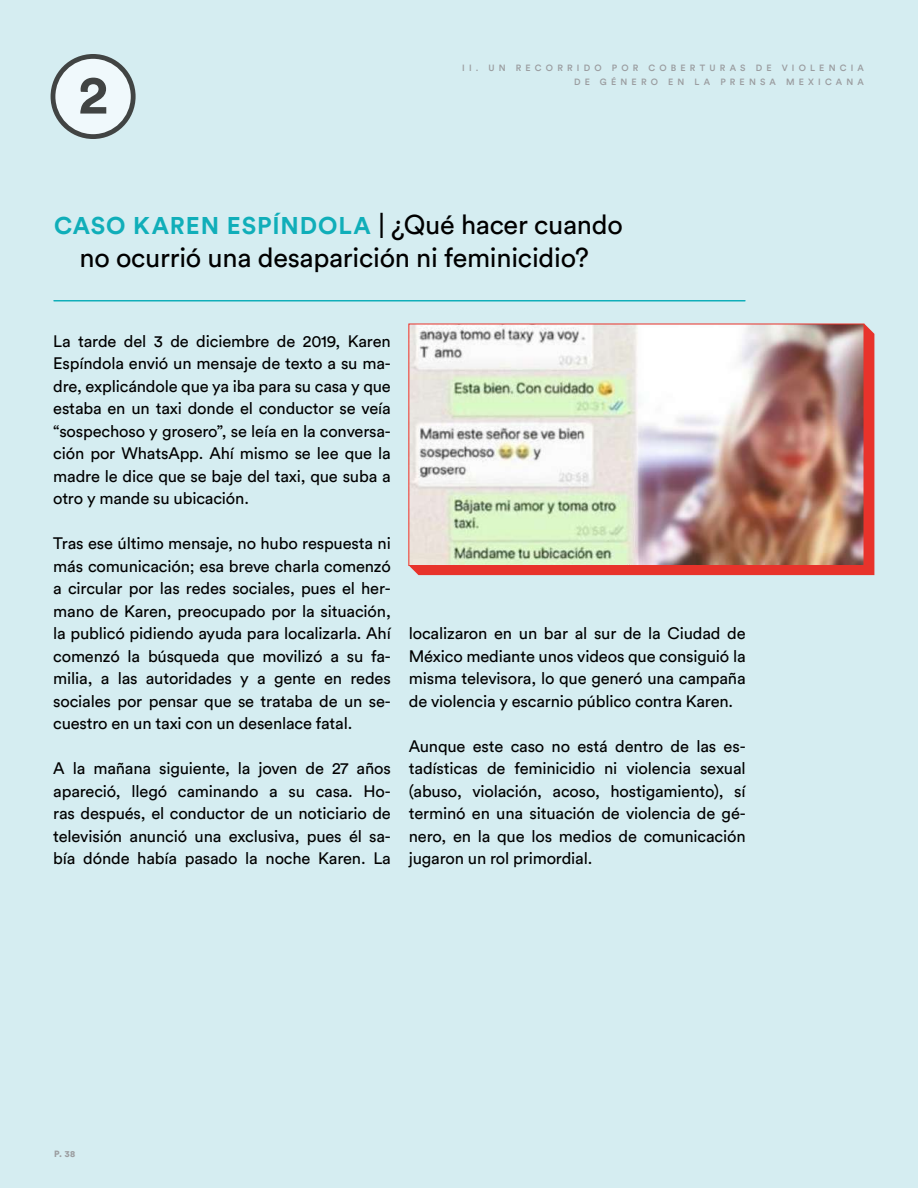
<style>
.page{position:relative;width:918px;height:1188px;background:#d5edf1}
.page>*{position:absolute;margin:0;border:0;box-sizing:border-box;transform-origin:0 0}
.t1{font:27px "Circular Std";letter-spacing:-.01em;color:#000}
.t2{font:700 24px "Circular Std";letter-spacing:.04em;color:#10aeb9}
.t3{font:16.5px/22.5px "Circular Std";letter-spacing:-.01em;color:#000;text-align:justify}
.t4{font:500 9px/13.5px "Circular Std";letter-spacing:.465em;color:#9b9da0;text-align:right}
.t5{font:900 9px "Circular Std";color:#9b9da0}
.s1{font-weight:400;font-size:27px;color:#000}
</style>
<div class="page">
<svg style="left:51px;top:54px;width:85px;height:85px"></svg>
<hr style="left:54px;top:300px;width:691px;height:2px;background:#10aeb9">
<div style="left:409px;top:324px;width:465px;height:251px;background:#e8332b"></div>
<img style="left:411px;top:326px;width:451px;height:238px">
<div style="left:409px;top:324px;width:455px;height:242px;border:1px solid #e8332b"></div>
<p class="t4" style="left:462px;top:61px;width:403px">II. UN RECORRIDO POR COBERTURAS DE VIOLENCIA<br>DE GÉNERO EN LA PRENSA MEXICANA</p>
<h2 class="t2" style="left:54px;top:210px;width:570px">CASO KAREN ESPÍNDOLA <span class="s1">| ¿Qué hacer cuando</span></h2>
<h1 class="t1" style="left:79px;top:241px;width:511px">no ocurrió una desaparición ni feminicidio?</h1>
<p class="t3" style="left:53px;top:329px;width:339px">La tarde del 3 de diciembre de 2019, Karen Espíndola envió un mensaje de texto a su ma&shy;dre, explicándole que ya iba para su casa y que estaba en un taxi donde el conductor se veía “sospechoso y grosero”, se leía en la conversa&shy;ción por WhatsApp. Ahí mismo se lee que la madre le dice que se baje del taxi, que suba a otro y mande su ubicación.</p>
<p class="t3" style="left:53px;top:532px;width:339px">Tras ese último mensaje, no hubo respuesta ni más comunicación; esa breve charla comenzó a circular por las redes sociales, pues el her&shy;mano de Karen, preocupado por la situación, la publicó pidiendo ayuda para localizarla. Ahí comenzó la búsqueda que movilizó a su fa&shy;milia, a las autoridades y a gente en redes sociales por pensar que se trataba de un se&shy;cuestro en un taxi con un desenlace fatal.</p>
<p class="t3" style="left:53px;top:757px;width:339px">A la mañana siguiente, la joven de 27 años apareció, llegó caminando a su casa. Ho&shy;ras después, el conductor de un noticiario de televisión anunció una exclusiva, pues él sa&shy;bía dónde había pasado la noche Karen. La</p>
<p class="t3" style="left:409px;top:622px;width:338px">localizaron en un bar al sur de la Ciudad de México mediante unos videos que consiguió la misma televisora, lo que generó una campaña de violencia y escarnio público contra Karen.</p>
<p class="t3" style="left:409px;top:734px;width:338px">Aunque este caso no está dentro de las es&shy;tadísticas de feminicidio ni violencia sexual (abuso, violación, acoso, hostigamiento), sí terminó en una situación de violencia de gé&shy;nero, en la que los medios de comunicación jugaron un rol primordial.</p>
<p class="t5" style="left:54px;top:1147px;width:23px">P. 38</p>
</div>
